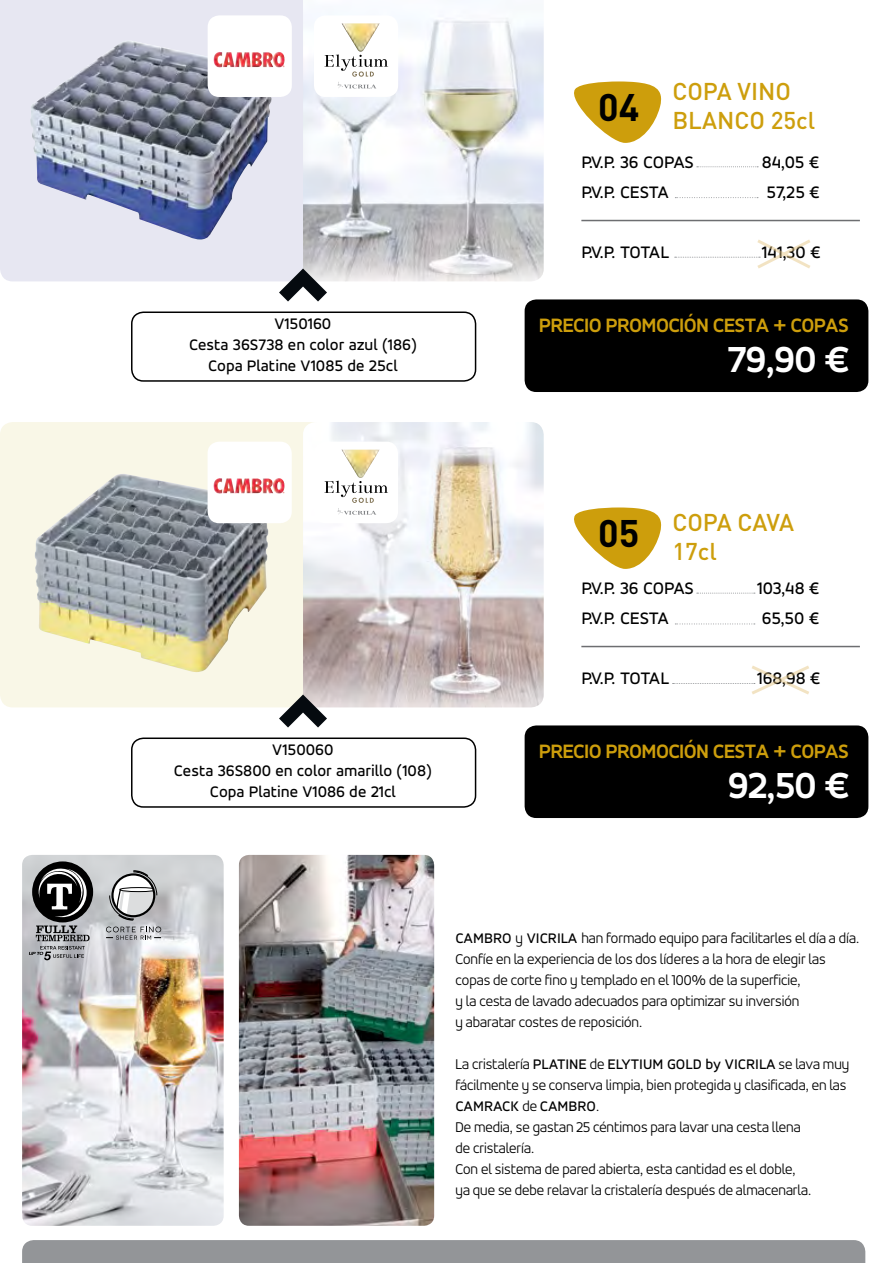
<style>
.page{position:relative;width:893px;height:1263px;background:#fff}
.page>*{position:absolute;margin:0;border:0;box-sizing:border-box;transform-origin:0 0}
.t1{font:700 38.4px "Accord Alternate";color:#fff}
.t2{font:700 37.95px "DIN Pro";color:#000}
.t3{font:500 24px/28.8px "DIN Pro";color:#cd9e0c}
.t4{font:700 20.55px "Accord Alternate";color:#cd9e0c}
.t5{font:500 18px "Accord Alternate";color:#000}
.t6{font:500 16.5px/21px "Accord Alternate";color:#000;text-align:center}
.t7{font:300 15px/21px "Accord Alternate";color:#000}
.s1{font-weight:500}
</style>
<div class="page">
<div style="left:131px;top:311px;width:345px;height:71px;border:2px solid #000;border-radius:12px"></div>
<div style="left:131px;top:737px;width:345px;height:71px;border:2px solid #000;border-radius:12px"></div>
<div style="left:0;top:0;width:303px;height:281px;background:#e7e7f2"></div>
<div style="left:0;top:422px;width:324px;height:285px;background:#f9f7e7;border-radius:13px"></div>
<img style="left:22px;top:855px;width:202px;height:371px">
<img style="left:239px;top:855px;width:195px;height:371px">
<img style="left:303px;top:14px;width:241px;height:267px">
<img style="left:303px;top:422px;width:241px;height:285px">
<svg style="left:574px;top:81px;width:88px;height:62px"></svg>
<svg style="left:574px;top:507px;width:88px;height:62px"></svg>
<div style="left:525px;top:299px;width:343px;height:93px;background:#000;border-radius:12px"></div>
<div style="left:525px;top:725px;width:343px;height:93px;background:#000;border-radius:12px"></div>
<div style="left:22px;top:1240px;width:843px;height:23px;background:#939598"></div>
<hr style="left:581px;top:220px;width:279px;height:1px;background:#6d6e71">
<svg style="left:675px;top:197px;width:83px;height:1px"></svg>
<svg style="left:697px;top:166px;width:61px;height:1px"></svg>
<hr style="left:581px;top:646px;width:279px;height:1px;background:#6d6e71">
<svg style="left:675px;top:239px;width:135px;height:30px"></svg>
<img style="left:30px;top:41px;width:243px;height:198px">
<img style="left:35px;top:474px;width:233px;height:198px">
<svg style="left:279px;top:268px;width:48px;height:33px"></svg>
<svg style="left:279px;top:694px;width:48px;height:33px"></svg>
<svg style="left:673px;top:665px;width:136px;height:30px"></svg>
<svg style="left:675px;top:624px;width:80px;height:1px"></svg>
<svg style="left:697px;top:593px;width:58px;height:1px"></svg>
<div style="left:314px;top:15px;width:84px;height:82px;background:#fff;border-radius:12px"></div>
<svg style="left:324px;top:54px;width:64px;height:34px"></svg>
<img style="left:342px;top:23px;width:38px;height:29px">
<div style="left:314px;top:442px;width:84px;height:81px;background:#fff;border-radius:12px"></div>
<svg style="left:324px;top:481px;width:64px;height:34px"></svg>
<img style="left:342px;top:450px;width:37px;height:28px">
<div style="left:208px;top:15px;width:84px;height:82px;background:#fff;border-radius:12px"></div>
<img style="left:214px;top:52px;width:8px;height:15px">
<div style="left:208px;top:442px;width:84px;height:81px;background:#fff;border-radius:12px"></div>
<img style="left:214px;top:478px;width:8px;height:16px">
<div style="left:32px;top:861px;width:61px;height:61px;background:#000;border-radius:50%"></div>
<svg style="left:37px;top:866px;width:50px;height:51px"></svg>
<svg style="left:29px;top:925px;width:61px;height:35px;background:#97999c"></svg>
<svg style="left:106px;top:869px;width:55px;height:71px;background:#b2b3b5"></svg>
<p class="t6" style="left:189px;top:312px;width:229px">V150160<br>Cesta 36S738 en color azul (186)<br>Copa Platine V1085 de 25cl</p>
<h3 class="t3" style="left:672px;top:76px;width:145px">COPA VINO<br>BLANCO 25cl</h3>
<p class="t5" style="left:581px;top:151px;width:114px">P.V.P. 36 COPAS</p>
<p class="t5" style="left:762px;top:151px;width:59px">84,05 €</p>
<p class="t5" style="left:581px;top:181px;width:89px">P.V.P. CESTA</p>
<p class="t5" style="left:766px;top:181px;width:55px">57,25 €</p>
<h2 class="t2" style="left:598px;top:82px;width:43px">04</h2>
<p class="t5" style="left:581px;top:241px;width:89px">P.V.P. TOTAL</p>
<p class="t5" style="left:762px;top:241px;width:60px">141,30 €</p>
<h3 class="t4" style="left:539px;top:314px;width:311px">PRECIO PROMOCIÓN CESTA + COPAS</h3>
<h1 class="t1" style="left:728px;top:337px;width:123px">79,90 €</h1>
<p class="t6" style="left:174px;top:739px;width:260px">V150060<br>Cesta 36S800 en color amarillo (108)<br>Copa Platine V1086 de 21cl</p>
<h2 class="t2" style="left:598px;top:508px;width:43px">05</h2>
<h3 class="t3" style="left:672px;top:507px;width:123px">COPA CAVA<br>17cl</h3>
<p class="t5" style="left:581px;top:577px;width:114px">P.V.P. 36 COPAS</p>
<p class="t5" style="left:757px;top:577px;width:64px">103,48 €</p>
<p class="t5" style="left:581px;top:607px;width:89px">P.V.P. CESTA</p>
<p class="t5" style="left:762px;top:607px;width:59px">65,50 €</p>
<p class="t5" style="left:581px;top:667px;width:89px">P.V.P. TOTAL</p>
<p class="t5" style="left:757px;top:667px;width:65px">168,98 €</p>
<h3 class="t4" style="left:539px;top:740px;width:311px">PRECIO PROMOCIÓN CESTA + COPAS</h3>
<h1 class="t1" style="left:728px;top:763px;width:122px">92,50 €</h1>
<p class="t7" style="left:455px;top:927px;width:405px"><span class="s1">CAMBRO</span> y <span class="s1">VICRILA</span> han formado equipo para facilitarles el día a día.<br>Confíe en la experiencia de los dos líderes a la hora de elegir las copas de corte fino y templado en el 100% de la superficie,<br>y la cesta de lavado adecuados para optimizar su inversión<br>y abaratar costes de reposición.</p>
<p class="t7" style="left:455px;top:1053px;width:395px">La cristalería <span class="s1">PLATINE</span> de <span class="s1">ELYTIUM GOLD by VICRILA</span> se lava muy fácilmente y se conserva limpia, bien protegida y clasificada, en las <span class="s1">CAMRACK</span> de <span class="s1">CAMBRO</span>.<br>De media, se gastan 25 céntimos para lavar una cesta llena<br>de cristalería.<br>Con el sistema de pared abierta, esta cantidad es el doble,<br>ya que se debe relavar la cristalería después de almacenarla.</p>
</div>
